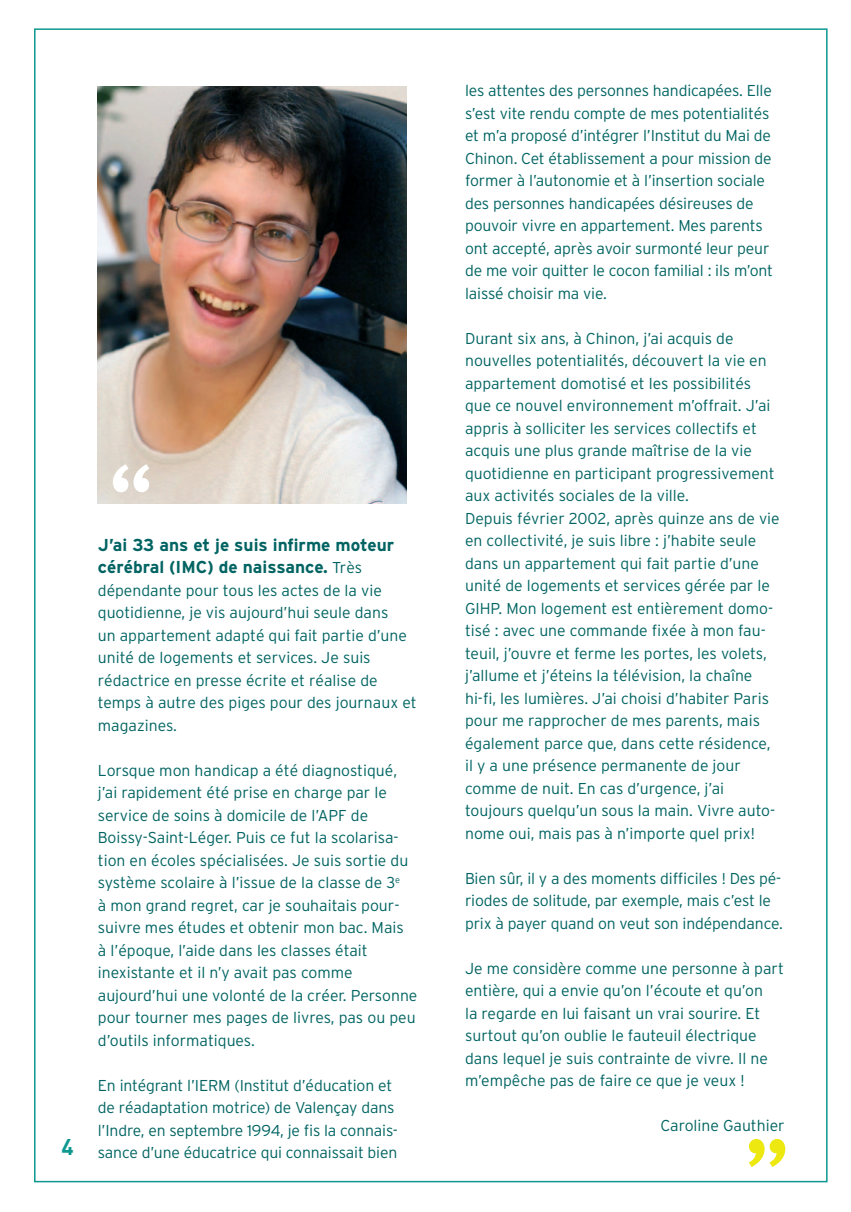
<style>
.page{position:relative;width:851px;height:1212px;background:#fff}
.page>*{position:absolute;margin:0;border:0;box-sizing:border-box;transform-origin:0 0}
.t1{font:105px "Meta";color:#fff}
.t2{font:105px "Meta";color:#ece810}
.t3{font:700 22.5px "DIN";color:#0e988f}
.t4{font:700 17.25px/22.5px "Interstate";color:#016462}
.t5{font:300 15.75px/22.5px "Interstate";color:#016462}
.s1{font-weight:300;font-size:15.75px}
</style>
<div class="page">
<img style="left:98px;top:86px;width:308px;height:418px">
<h2 class="t3" style="left:61px;top:1132px;width:14px">4</h2>
<h1 class="t1" style="left:107px;top:442px;width:49px">“</h1>
<p class="t4" style="left:98px;top:533px;width:298px">J’ai 33 ans et je suis infirme moteur cérébral (IMC) de naissance. <span class="s1">Très</span></p>
<p class="t5" style="left:98px;top:579px;width:320px">dépendante pour tous les actes de la vie quotidienne, je vis aujourd’hui seule dans<br>un appartement adapté qui fait partie d’une unité de logements et services. Je suis rédactrice en presse écrite et réalise de temps à autre des piges pour des journaux et magazines.</p>
<p class="t5" style="left:98px;top:759px;width:321px">Lorsque mon handicap a été diagnostiqué, j’ai rapidement été prise en charge par le service de soins à domicile de l’APF de Boissy-Saint-Léger. Puis ce fut la scolarisa&shy;tion en écoles spécialisées. Je suis sortie du système scolaire à l’issue de la classe de 3<sup>e<br></sup>à mon grand regret, car je souhaitais pour&shy;suivre mes études et obtenir mon bac. Mais<br>à l’époque, l’aide dans les classes était inexistante et il n’y avait pas comme aujourd’hui une volonté de la créer. Personne pour tourner mes pages de livres, pas ou peu d’outils informatiques.</p>
<p class="t5" style="left:98px;top:1074px;width:301px">En intégrant l’IERM (Institut d’éducation et de réadaptation motrice) de Valençay dans l’Indre, en septembre 1994, je fis la connais&shy;sance d’une éducatrice qui connaissait bien</p>
<p class="t5" style="left:465px;top:79px;width:309px">les attentes des personnes handicapées. Elle s’est vite rendu compte de mes potentialités et m’a proposé d’intégrer l’Institut du Mai de Chinon. Cet établissement a pour mission de former à l’autonomie et à l’insertion sociale des personnes handicapées désireuses de pouvoir vivre en appartement. Mes parents ont accepté, après avoir surmonté leur peur de me voir quitter le cocon familial : ils m’ont laissé choisir ma vie.</p>
<p class="t5" style="left:465px;top:327px;width:316px">Durant six ans, à Chinon, j’ai acquis de nouvelles potentialités, découvert la vie en appartement domotisé et les possibilités que ce nouvel environnement m’offrait. J’ai appris à solliciter les services collectifs et acquis une plus grande maîtrise de la vie quotidienne en participant progressivement aux activités sociales de la ville.<br>Depuis février 2002, après quinze ans de vie en collectivité, je suis libre : j’habite seule dans un appartement qui fait partie d’une unité de logements et services gérée par le GIHP. Mon logement est entièrement domo&shy;tisé : avec une commande fixée à mon fau&shy;teuil, j’ouvre et ferme les portes, les volets, j’allume et j’éteins la télévision, la chaîne hi-fi, les lumières. J’ai choisi d’habiter Paris pour me rapprocher de mes parents, mais également parce que, dans cette résidence, il y a une présence permanente de jour comme de nuit. En cas d’urgence, j’ai toujours quelqu’un sous la main. Vivre auto&shy;nome oui, mais pas à n’importe quel prix!</p>
<p class="t5" style="left:465px;top:867px;width:319px">Bien sûr, il y a des moments difficiles ! Des pé&shy;riodes de solitude, par exemple, mais c’est le prix à payer quand on veut son indépendance.</p>
<p class="t5" style="left:465px;top:957px;width:320px">Je me considère comme une personne à part entière, qui a envie qu’on l’écoute et qu’on<br>la regarde en lui faisant un vrai sourire. Et surtout qu’on oublie le fauteuil électrique dans lequel je suis contrainte de vivre. Il ne m’empêche pas de faire ce que je veux !</p>
<p class="t5" style="left:660px;top:1114px;width:126px">Caroline Gauthier</p>
<h1 class="t2" style="left:743px;top:1115px;width:50px">”</h1>
</div>
